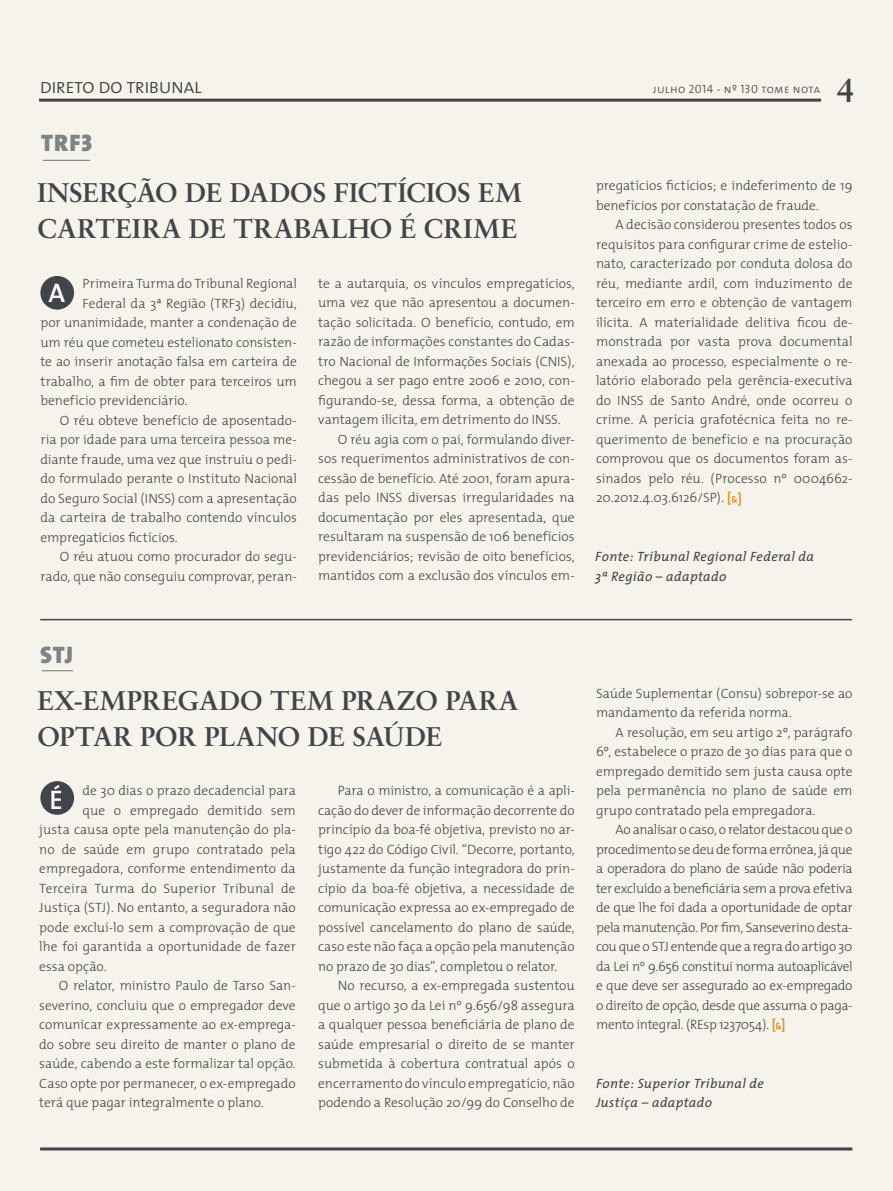
<style>
.page{position:relative;width:893px;height:1191px;background:#f6f3eb}
.page>*{position:absolute;margin:0;border:0;box-sizing:border-box;transform-origin:0 0}
.t1{font:700 33px "Sabon";color:#414549}
.t2{font:27px/36px "Sabon Bold Os F";letter-spacing:.005em;color:#414549}
.t3{font:27px "The Mix Semi Bold Caps";color:#fff}
.t4{font:24px "The Mix Black Caps";letter-spacing:.04em;color:#7e8387}
.t5{font:21px "The Mix Light Caps";letter-spacing:-.05em;color:#3e3e3f}
.t6{font:300 13.5px/19.5px "The Mix";color:#414549;text-align:justify}
.t7{font:italic 13.5px/19.5px "The Mix";letter-spacing:.025em;color:#414549}
.t8{font:12px "The Mix Light Caps";letter-spacing:.025em;color:#3e3e3f}
.s1{color:#414549}
.s2{font-weight:600;color:#e18725}
.s3{font-weight:200}
</style>
<div class="page">
<hr style="left:40px;top:1147px;width:812px;height:3px;background:#414549">
<hr style="left:40px;top:619px;width:812px;height:1px;background:#414549">
<hr style="left:43px;top:160px;width:47px;height:1px;background:#71767a">
<hr style="left:42px;top:670px;width:31px;height:1px;background:#71767a">
<svg style="left:732px;top:496px;width:5px;height:7px"></svg>
<svg style="left:776px;top:1022px;width:5px;height:7px"></svg>
<hr style="left:39px;top:99px;width:782px;height:3px;background:#414549">
<div style="left:40px;top:781px;width:34px;height:34px;background:#414549;border-radius:50%"></div>
<div style="left:40px;top:276px;width:34px;height:34px;background:#414549;border-radius:50%"></div>
<p class="t5" style="left:39px;top:69px;width:164px">direto do tribunal</p>
<p class="t8" style="left:653px;top:79px;width:169px">julho 2014 - nº 130 <span class="s1">tome nota</span></p>
<p class="t1" style="left:836px;top:70px;width:20px">4</p>
<p class="t4" style="left:41px;top:122px;width:52px">TRF3</p>
<p class="t2" style="left:37px;top:174px;width:486px">INSERÇÃO DE DADOS FICTÍCIOS EM<br>CARTEIRA DE TRABALHO É CRIME</p>
<p class="t6" style="left:83px;top:273px;width:216px">Primeira Turma do Tribunal Regional</p>
<p class="t6" style="left:83px;top:293px;width:216px">Federal da 3ª Região (TRF3) decidiu,</p>
<p class="t6" style="left:40px;top:312px;width:258px">por unanimidade, manter a condenação de</p>
<p class="t6" style="left:40px;top:332px;width:258px">um réu que cometeu estelionato consisten-</p>
<p class="t6" style="left:40px;top:351px;width:258px">te ao inserir anotação falsa em carteira de</p>
<p class="t6" style="left:40px;top:371px;width:258px">trabalho, a fim de obter para terceiros um</p>
<p class="t6" style="left:40px;top:390px;width:149px">benefício previdenciário.</p>
<p class="t6" style="left:40px;top:410px;width:258px;text-indent:20px">O réu obteve benefício de aposentado&shy;ria por idade para uma terceira pessoa me&shy;diante fraude, uma vez que instruiu o pedi&shy;do formulado perante o Instituto Nacional do Seguro Social (INSS) com a apresentação da carteira de trabalho contendo vínculos empregatícios fictícios.</p>
<p class="t6" style="left:40px;top:546px;width:258px;text-align:right">O réu atuou como procurador do segu&shy;rado, que não conseguiu comprovar, peran-</p>
<p class="t3" style="left:49px;top:270px;width:18px">A</p>
<p class="t6" style="left:318px;top:273px;width:258px">te a autarquia, os vínculos empregatícios, uma vez que não apresentou a documen&shy;tação solicitada. O benefício, contudo, em razão de informações constantes do Cadas&shy;tro Nacional de Informações Sociais (CNIS), chegou a ser pago entre 2006 e 2010, con&shy;figurando-se, dessa forma, a obtenção de vantagem ilícita, em detrimento do INSS.</p>
<p class="t6" style="left:318px;top:429px;width:258px;text-indent:20px">O réu agia com o pai, formulando diver&shy;sos requerimentos administrativos de con&shy;cessão de benefício. Até 2001, foram apura&shy;das pelo INSS diversas irregularidades na documentação por eles apresentada, que resultaram na suspensão de 106 benefícios previdenciários; revisão de oito benefícios, mantidos com a exclusão dos vínculos em-</p>
<p class="t6" style="left:596px;top:175px;width:258px">pregatícios fictícios; e indeferimento de 19 benefícios por constatação de fraude.</p>
<p class="t6" style="left:596px;top:214px;width:258px;text-indent:19px">A decisão considerou presentes todos os requisitos para configurar crime de estelio&shy;nato, caracterizado por conduta dolosa do réu, mediante ardil, com induzimento de terceiro em erro e obtenção de vantagem ilícita. A materialidade delitiva ficou de&shy;monstrada por vasta prova documental anexada ao processo, especialmente o re&shy;latório elaborado pela gerência-executiva do INSS de Santo André, onde ocorreu o crime. A perícia grafotécnica feita no re&shy;querimento de benefício e na procuração comprovou que os documentos foram as&shy;sinados pelo réu. (Processo nº 0004662- 20.2012.4.03.6126/SP). <span class="s2">[ ]</span></p>
<p class="t7" style="left:595px;top:546px;width:220px">Fonte: Tribunal Regional Federal da<br>3ª Região – adaptado</p>
<p class="t4" style="left:40px;top:635px;width:35px">STJ</p>
<p class="t2" style="left:37px;top:682px;width:482px">EX-EMPREGADO TEM PRAZO PARA<br>OPTAR POR PLANO DE SAÚDE</p>
<p class="t6" style="left:83px;top:780px;width:215px">de 30 dias o prazo decadencial para</p>
<p class="t6" style="left:83px;top:800px;width:215px">que o empregado demitido sem</p>
<p class="t6" style="left:39px;top:819px;width:258px">justa causa opte pela manutenção do pla-</p>
<p class="t6" style="left:39px;top:839px;width:258px">no de saúde em grupo contratado pela</p>
<p class="t6" style="left:39px;top:858px;width:258px">empregadora, conforme entendimento da</p>
<p class="t6" style="left:39px;top:878px;width:258px">Terceira Turma do Superior Tribunal de</p>
<p class="t6" style="left:39px;top:897px;width:258px">Justiça (STJ). No entanto, a seguradora não</p>
<p class="t6" style="left:39px;top:917px;width:258px">pode excluí-lo sem a comprovação de que</p>
<p class="t6" style="left:39px;top:936px;width:258px">lhe foi garantida a oportunidade de fazer</p>
<p class="t6" style="left:39px;top:956px;width:69px">essa opção.</p>
<p class="t6" style="left:39px;top:975px;width:258px;text-indent:20px">O relator, ministro Paulo de Tarso San&shy;severino, concluiu que o empregador deve comunicar expressamente ao ex-emprega&shy;do sobre seu direito de manter o plano de saúde, cabendo a este formalizar tal opção.<br>Caso opte por permanecer, o ex-empregado terá que pagar integralmente o plano.</p>
<p class="t3" style="left:49px;top:777px;width:15px">É</p>
<p class="t6" style="left:318px;top:780px;width:258px;text-indent:20px">Para o ministro, a comunicação é a apli&shy;cação do dever de informação decorrente do princípio da boa-fé objetiva, previsto no ar&shy;tigo 422 do Código Civil. “Decorre, portanto, justamente da função integradora do prin&shy;cípio da boa-fé objetiva, a necessidade de comunicação expressa ao ex-empregado de possível cancelamento do plano de saúde, caso este não faça a opção pela manutenção no prazo de 30 dias”, completou o relator.</p>
<p class="t6" style="left:318px;top:975px;width:258px;text-indent:19px">No recurso, a ex-empregada sustentou que o artigo 30 da Lei n<span class="s3">º</span> 9.656/98 assegura a qualquer pessoa beneficiária de plano de saúde empresarial o direito de se manter submetida à cobertura contratual após o encerramento do vínculo empregatício, não podendo a Resolução 20/99 do Conselho de</p>
<p class="t6" style="left:596px;top:683px;width:258px">Saúde Suplementar (Consu) sobrepor-se ao mandamento da referida norma.</p>
<p class="t6" style="left:596px;top:722px;width:258px;text-indent:19px">A resolução, em seu artigo 2º, parágrafo 6º, estabelece o prazo de 30 dias para que o empregado demitido sem justa causa opte pela permanência no plano de saúde em grupo contratado pela empregadora.</p>
<p class="t6" style="left:596px;top:819px;width:258px;text-indent:19px">Ao analisar o caso, o relator destacou que o procedimento se deu de forma errônea, já que a operadora do plano de saúde não poderia ter excluído a beneficiária sem a prova efetiva de que lhe foi dada a oportunidade de optar pela manutenção. Por fim, Sanseverino desta&shy;cou que o STJ entende que a regra do artigo 30 da Lei n<span class="s3">º</span> 9.656 constitui norma autoaplicável e que deve ser assegurado ao ex-empregado o direito de opção, desde que assuma o paga&shy;mento integral. (REsp 1237054). <span class="s2">[ ]</span></p>
<p class="t7" style="left:596px;top:1073px;width:169px">Fonte: Superior Tribunal de<br>Justiça – adaptado</p>
</div>
